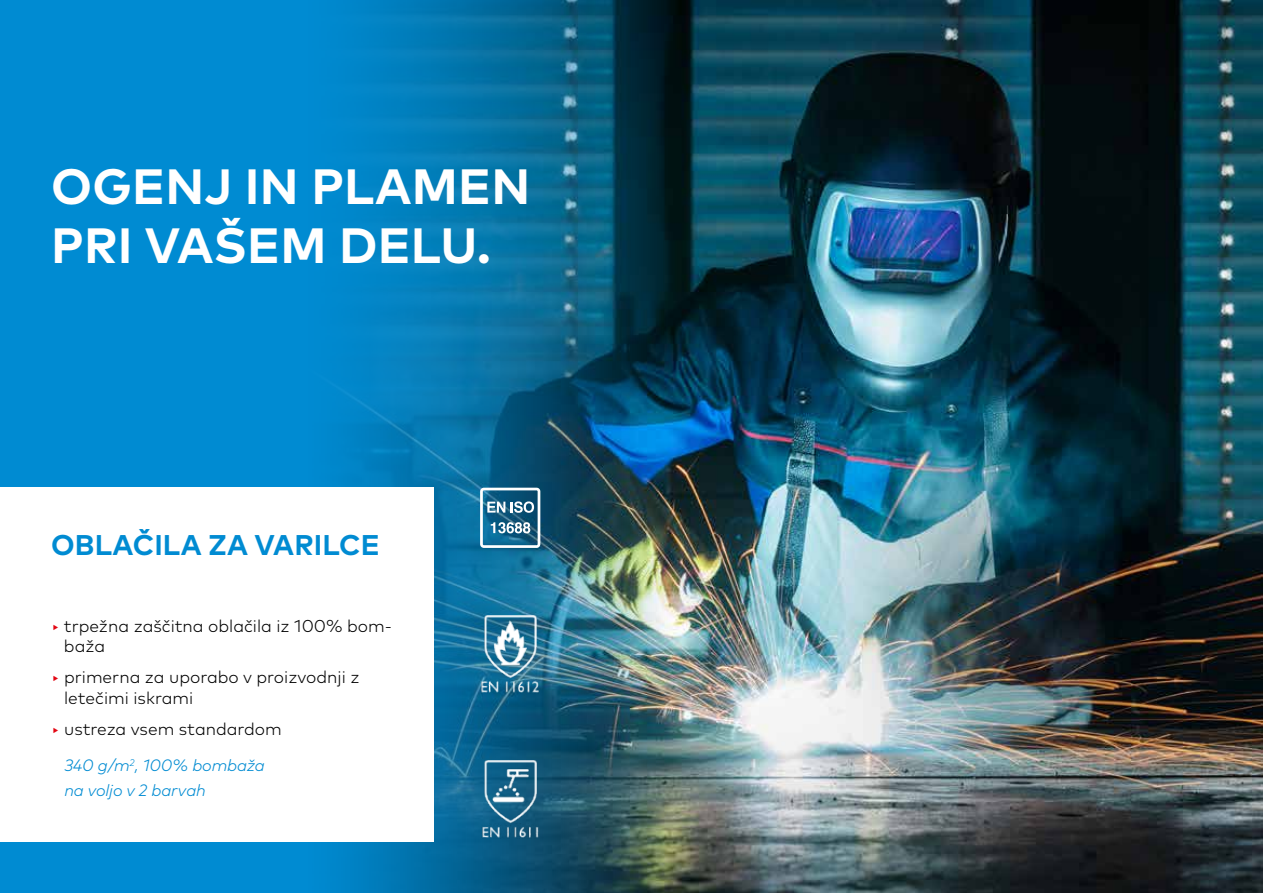
<style>
.page{position:relative;width:1263px;height:893px;background:#fff}
.page>*{position:absolute;margin:0;border:0;box-sizing:border-box;transform-origin:0 0}
.t1{font:700 49.5px/59.4px "Mark Pro";letter-spacing:.005em;color:#fff}
.t2{font:700 28.5px "Mark Pro";letter-spacing:.005em;color:#008bd2}
.t3{font:300 17.25px/20.7px "Mark Pro";color:#000}
.t4{font:italic 300 16.5px/25px "Mark Pro";letter-spacing:-.01em;color:#008bd2}
.s1{color:#e30613}
</style>
<div class="page">
<img style="left:840px;top:0;width:423px;height:893px">
<img style="left:0;top:0;width:840px;height:893px">
<div style="left:0;top:488px;width:433px;height:354px;background:#fff"></div>
<img style="left:484px;top:760px;width:52px;height:64px">
<img style="left:482px;top:824px;width:57px;height:14px">
<img style="left:484px;top:615px;width:52px;height:64px">
<img style="left:482px;top:679px;width:57px;height:14px">
<svg style="left:480px;top:488px;width:60px;height:60px"></svg>
<h1 class="t1" style="left:51px;top:153px;width:481px">OGENJ IN PLAMEN<br>PRI VAŠEM DELU.</h1>
<h2 class="t2" style="left:51px;top:523px;width:330px">OBLAČILA ZA VARILCE</h2>
<p class="t3" style="left:64px;top:614px;width:330px;text-indent:-13px"><span class="s1">‣</span> trpežna zaščitna oblačila iz 100% bom&shy;baža</p>
<p class="t3" style="left:64px;top:665px;width:297px;text-indent:-13px"><span class="s1">‣</span> primerna za uporabo v proizvodnji z letečimi iskrami</p>
<p class="t3" style="left:51px;top:717px;width:232px"><span class="s1">‣</span> ustreza vsem standardom</p>
<p class="t4" style="left:64px;top:751px;width:202px">340 g/m<sup>2</sup>, 100% bombaža na voljo v 2 barvah</p>
</div>
